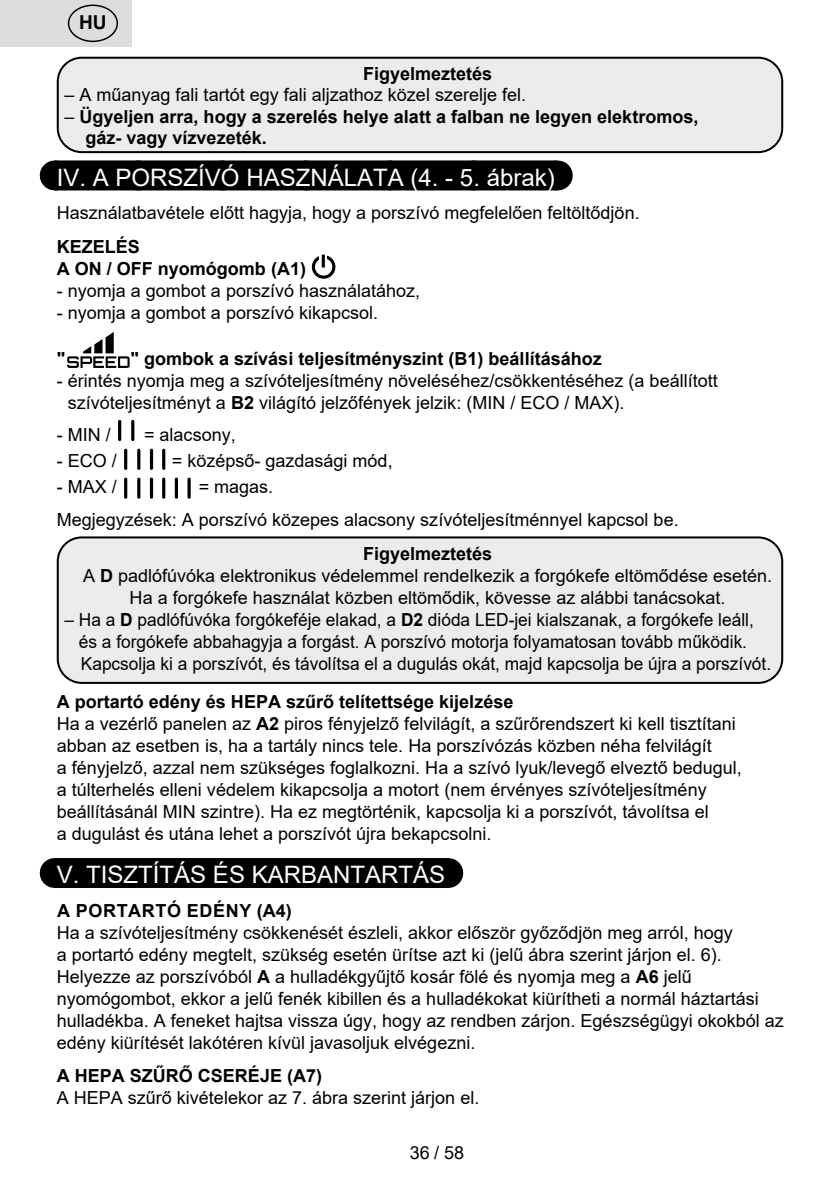
<style>
.page{position:relative;width:840px;height:1191px;background:#fff}
.page>*{position:absolute;margin:0;border:0;box-sizing:border-box;transform-origin:0 0}
.Grafický_nadpis_ETA{font:24px "Arial";color:#fff}
.t1{font:700 19.2px "Arial";color:#000}
.Normální{font:18px/22px "Arial";color:#000}
.Normální-2{font:700 18px/21.4px "Arial";color:#000}
.Normální-3{font:18px/22px "Arial";color:#000;scale:.96 1}
.Normální-4{font:700 18px "Arial";letter-spacing:.035em;color:#000}
.s1{font-weight:400}
.s2{font-weight:700}
</style>
<div class="page">
<div style="left:55px;top:160px;width:501px;height:30px;background:#000"></div>
<svg style="left:138px;top:160px;width:376px;height:1px"></svg>
<hr style="left:556px;top:160px;width:1px;height:30px;background:#000">
<div style="left:55px;top:858px;width:392px;height:30px;background:#000"></div>
<hr style="left:447px;top:858px;width:1px;height:30px;background:#000">
<div style="left:58px;top:58px;width:723px;height:94px;background:#ececec;border-radius:24px"></div>
<div style="left:57px;top:57px;width:725px;height:96px;border:2px solid #000;border-radius:24px"></div>
<div style="left:312px;top:255px;width:23px;height:24px;border:3px solid #000;border-radius:50%"></div>
<div style="left:319px;top:252px;width:8px;height:12px;background:#fff"></div>
<svg style="left:321px;top:255px;width:4px;height:12px"></svg>
<svg style="left:67px;top:332px;width:62px;height:36px"></svg>
<hr style="left:131px;top:420px;width:3px;height:21px;background:#000;border-radius:2px">
<hr style="left:118px;top:420px;width:3px;height:21px;background:#000;border-radius:2px">
<hr style="left:162px;top:449px;width:3px;height:21px;background:#000;border-radius:2px">
<hr style="left:150px;top:449px;width:3px;height:21px;background:#000;border-radius:2px">
<hr style="left:137px;top:449px;width:3px;height:21px;background:#000;border-radius:2px">
<hr style="left:124px;top:449px;width:3px;height:21px;background:#000;border-radius:2px">
<hr style="left:187px;top:477px;width:3px;height:22px;background:#000;border-radius:2px">
<hr style="left:175px;top:477px;width:3px;height:22px;background:#000;border-radius:2px">
<hr style="left:162px;top:477px;width:3px;height:22px;background:#000;border-radius:2px">
<hr style="left:150px;top:477px;width:3px;height:22px;background:#000;border-radius:2px">
<hr style="left:137px;top:477px;width:3px;height:22px;background:#000;border-radius:2px">
<hr style="left:124px;top:477px;width:3px;height:22px;background:#000;border-radius:2px">
<div style="left:58px;top:537px;width:723px;height:146px;background:#ececec;border-radius:24px"></div>
<div style="left:57px;top:536px;width:725px;height:148px;border:2px solid #000;border-radius:24px"></div>
<div style="left:0;top:0;width:131px;height:47px;background:#ddd"></div>
<div style="left:68px;top:5px;width:50px;height:37px;border:1px solid #000;border-radius:50%"></div>
<p class="t1" style="left:79px;top:9px;width:29px">HU</p>
<p class="Normální-2" style="left:363px;top:63px;width:131px">Figyelmeztetés</p>
<p class="Normální" style="left:64px;top:84px;width:463px">– A műanyag fali tartót egy fali aljzathoz közel szerelje fel.</p>
<p class="Normální-2" style="left:85px;top:106px;width:614px;text-indent:-21px"><span class="s1">–</span> Ügyeljen arra, hogy a szerelés helye alatt a falban ne legyen elektromos, gáz- vagy vízvezeték.</p>
<p class="Grafický_nadpis_ETA" style="left:57px;top:161px;width:499px">IV. A PORSZÍVÓ HASZNÁLATA (4. - 5. ábrak)</p>
<p class="Normální" style="left:57px;top:202px;width:584px">Használatbavétele előtt hagyja, hogy a porszívó megfelelően feltöltődjön.</p>
<p class="Normální-2" style="left:57px;top:236px;width:85px">KEZELÉS</p>
<p class="Normální-2" style="left:57px;top:258px;width:251px">A ON / OFF nyomógomb (A1)</p>
<p class="Normální" style="left:57px;top:280px;width:365px">- nyomja a gombot a porszívó használatához,</p>
<p class="Normální" style="left:57px;top:302px;width:323px">- nyomja a gombot a porszívó kikapcsol.</p>
<p class="Normální-2" style="left:57px;top:348px;width:10px">"</p>
<p class="Normální-2" style="left:130px;top:348px;width:472px">" gombok a szívási teljesítményszint (B1) beállításához</p>
<p class="Normální" style="left:68px;top:370px;width:651px;text-indent:-11px">- érintés nyomja meg a szívóteljesítmény növeléséhez/csökkentéséhez (a beállított szívóteljesítményt a <span class="s2">B2</span> világító jelzőfények jelzik: (MIN / ECO / MAX).</p>
<p class="Normální" style="left:57px;top:424px;width:55px">- MIN /</p>
<p class="Normální" style="left:144px;top:424px;width:93px">= alacsony,</p>
<p class="Normální" style="left:57px;top:450px;width:62px">- ECO /</p>
<p class="Normální" style="left:172px;top:450px;width:222px">= középső- gazdasági mód,</p>
<p class="Normální" style="left:57px;top:476px;width:62px">- MAX /</p>
<p class="Normální" style="left:198px;top:476px;width:76px">= magas.</p>
<p class="Normální" style="left:57px;top:508px;width:623px">Megjegyzések: A porszívó közepes alacsony szívóteljesítménnyel kapcsol be.</p>
<p class="Normální-2" style="left:363px;top:543px;width:131px">Figyelmeztetés</p>
<p class="Normální" style="left:83px;top:564px;width:690px;text-align:center">A <span class="s2">D</span> padlófúvóka elektronikus védelemmel rendelkezik a forgókefe eltömődése esetén.<br>Ha a forgókefe használat közben eltömődik, kövesse az alábbi tanácsokat.</p>
<p class="Normální-3" style="left:79px;top:608px;width:722px;text-indent:-14px">– Ha a <span class="s2">D</span> padlófúvóka forgókeféje elakad, a <span class="s2">D2</span> dióda LED-jei kialszanak, a forgókefe leáll, és a forgókefe abbahagyja a forgást. A porszívó motorja folyamatosan tovább működik.<br>Kapcsolja ki a porszívót, és távolítsa el a dugulás okát, majd kapcsolja be újra a porszívót.</p>
<p class="Normální-2" style="left:57px;top:690px;width:458px">A portartó edény és HEPA szűrő telítettsége kijelzése</p>
<p class="Normální" style="left:57px;top:712px;width:686px">Ha a vezérlő panelen az <span class="s2">A2</span> piros fényjelző felvilágít, a szűrőrendszert ki kell tisztítani abban az esetben is, ha a tartály nincs tele. Ha porszívózás közben néha felvilágít<br>a fényjelző, azzal nem szükséges foglalkozni. Ha a szívó lyuk/levegő elveztő bedugul, a túlterhelés elleni védelem kikapcsolja a motort (nem érvényes szívóteljesítmény beállításánál MIN szintre). Ha ez megtörténik, kapcsolja ki a porszívót, távolítsa el<br>a dugulást és utána lehet a porszívót újra bekapcsolni.</p>
<p class="Grafický_nadpis_ETA" style="left:57px;top:858px;width:390px">V. TISZTÍTÁS ÉS KARBANTARTÁS</p>
<p class="Normální-4" style="left:57px;top:897px;width:236px">A PORTARTÓ EDÉNY (A4)</p>
<p class="Normální" style="left:57px;top:921px;width:728px">Ha a szívóteljesítmény csökkenését észleli, akkor először győződjön meg arról, hogy<br>a portartó edény megtelt, szükség esetén ürítse azt ki (jelű ábra szerint járjon el. 6).<br>Helyezze az porszívóból <span class="s2">A</span> a hulladékgyűjtő kosár fölé és nyomja meg a <span class="s2">A6</span> jelű nyomógombot, ekkor a jelű fenék kibillen és a hulladékokat kiürítheti a normál háztartási hulladékba. A feneket hajtsa vissza úgy, hogy az rendben zárjon. Egészségügyi okokból az edény kiürítését lakótéren kívül javasoljuk elvégezni.</p>
<p class="Normální-2" style="left:57px;top:1065px;width:267px">A HEPA SZŰRŐ CSERÉJE (A7)</p>
<p class="Normální" style="left:57px;top:1086px;width:424px">A HEPA szűrő kivételekor az 7. ábra szerint járjon el.</p>
<p class="Normální" style="left:410px;top:1141px;width:56px">36 / 58</p>
</div>
